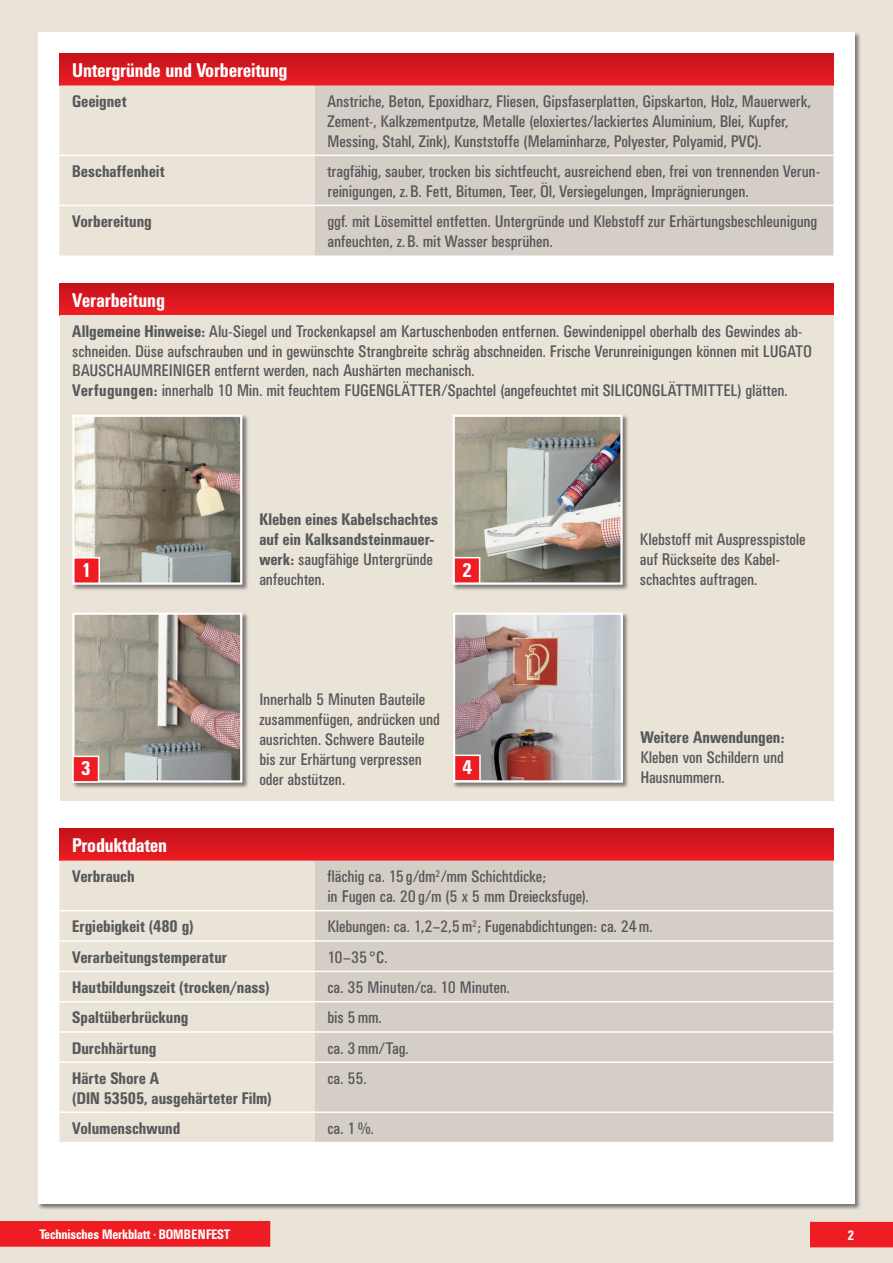
<style>
.page{position:relative;width:893px;height:1263px;background:#e9e3d8}
.page>*{position:absolute;margin:0;border:0;box-sizing:border-box;transform-origin:0 0}
.t1{font:500 condensed 19.5px "UN11";color:#fff}
.t2{font:condensed 16.5px/19.8px "UN11";color:#57585a}
.t3{font:500 condensed 16.5px/19.8px "UN11";letter-spacing:.01em;color:#57585a}
.t4{font:500 condensed 13.5px "UN11";color:#fff}
.s1{font-weight:500}
.s2{font-weight:400}
.s3{font-family:"Univers"}
</style>
<div class="page">
<div style="left:38px;top:32px;width:817px;height:1171px;background:#fff"></div>
<div style="left:810px;top:1222px;width:83px;height:25px;background:#ee1d23"></div>
<div style="left:0;top:1221px;width:270px;height:26px;background:#ee1d23"></div>
<svg style="left:60px;top:54px;width:773px;height:31px;background:#d8171e"></svg>
<div style="left:60px;top:85px;width:255px;height:170px;background:#e9e3d8"></div>
<div style="left:315px;top:85px;width:518px;height:170px;background:#d5cec7"></div>
<hr style="left:60px;top:155px;width:255px;height:1px;background:#fff">
<hr style="left:315px;top:155px;width:518px;height:1px;background:#fff">
<hr style="left:60px;top:205px;width:255px;height:1px;background:#fff">
<hr style="left:315px;top:205px;width:518px;height:1px;background:#fff">
<div style="left:60px;top:829px;width:773px;height:32px;background:linear-gradient(to bottom,#c3121b,#ec1d23)"></div>
<div style="left:60px;top:861px;width:255px;height:281px;background:#e9e3d8"></div>
<div style="left:315px;top:861px;width:518px;height:281px;background:#d5cec7"></div>
<hr style="left:60px;top:910px;width:255px;height:1px;background:#fff">
<hr style="left:315px;top:910px;width:518px;height:1px;background:#fff">
<hr style="left:60px;top:940px;width:255px;height:2px;background:#fff">
<hr style="left:315px;top:940px;width:518px;height:2px;background:#fff">
<hr style="left:60px;top:971px;width:255px;height:1px;background:#fff">
<hr style="left:315px;top:971px;width:518px;height:1px;background:#fff">
<hr style="left:60px;top:1001px;width:255px;height:1px;background:#fff">
<hr style="left:315px;top:1001px;width:518px;height:1px;background:#fff">
<hr style="left:60px;top:1031px;width:255px;height:2px;background:#fff">
<hr style="left:315px;top:1031px;width:518px;height:2px;background:#fff">
<hr style="left:60px;top:1061px;width:255px;height:2px;background:#fff">
<hr style="left:315px;top:1061px;width:518px;height:2px;background:#fff">
<hr style="left:60px;top:1111px;width:255px;height:2px;background:#fff">
<hr style="left:315px;top:1111px;width:518px;height:2px;background:#fff">
<div style="left:60px;top:283px;width:773px;height:32px;background:linear-gradient(to bottom,#c4121b,#ee1d23)"></div>
<div style="left:60px;top:315px;width:773px;height:486px;background:#e9e3d8"></div>
<div style="left:72px;top:414px;width:177px;height:177px;background:#231f20;opacity:.55"></div>
<img style="left:75px;top:418px;width:164px;height:164px">
<div style="left:72px;top:415px;width:170px;height:170px;border:2px solid #fff"></div>
<div style="left:74px;top:558px;width:25px;height:25px;background:#ee1d23"></div>
<div style="left:73px;top:557px;width:27px;height:27px;border:2px solid #fff"></div>
<div style="left:452px;top:414px;width:177px;height:177px;background:#231f20;opacity:.55"></div>
<img style="left:456px;top:418px;width:164px;height:164px">
<div style="left:453px;top:415px;width:170px;height:170px;border:2px solid #fff"></div>
<div style="left:454px;top:558px;width:26px;height:25px;background:#ee1d23"></div>
<div style="left:453px;top:557px;width:27px;height:27px;border:2px solid #fff"></div>
<div style="left:453px;top:612px;width:177px;height:177px;background:#231f20;opacity:.55"></div>
<img style="left:456px;top:615px;width:164px;height:165px">
<div style="left:453px;top:612px;width:170px;height:171px;border:2px solid #fff"></div>
<div style="left:454px;top:755px;width:26px;height:26px;background:#ee1d23"></div>
<div style="left:454px;top:754px;width:27px;height:27px;border:2px solid #fff"></div>
<div style="left:72px;top:612px;width:177px;height:177px;background:#231f20;opacity:.55"></div>
<img style="left:75px;top:615px;width:164px;height:165px">
<div style="left:72px;top:612px;width:170px;height:171px;border:2px solid #fff"></div>
<div style="left:73px;top:756px;width:26px;height:26px;background:#ee1d23"></div>
<div style="left:72px;top:756px;width:27px;height:27px;border:2px solid #fff"></div>
<p class="t1" style="left:72px;top:59px;width:216px">Untergründe und Vorbereitung</p>
<p class="t3" style="left:72px;top:91px;width:56px">Geeignet</p>
<p class="t2" style="left:327px;top:91px;width:485px">Anstriche, Beton, Epoxidharz, Fliesen, Gipsfaserplatten, Gipskarton, Holz, Mauerwerk,<br>Zement-, Kalkzementputze, Metalle (eloxiertes/lackiertes Aluminium, Blei, Kupfer,<br>Messing, Stahl, Zink), Kunststoffe (Melaminharze, Polyester, Polyamid, PVC).</p>
<p class="t3" style="left:72px;top:161px;width:94px">Beschaffenheit</p>
<p class="t2" style="left:327px;top:161px;width:494px">tragfähig, sauber, trocken bis sichtfeucht, ausreichend eben, frei von trennenden Verun&shy;reinigungen, z.B. Fett, Bitumen, Teer, Öl, Versiegelungen, Imprägnierungen.</p>
<p class="t3" style="left:72px;top:211px;width:81px">Vorbereitung</p>
<p class="t2" style="left:327px;top:211px;width:491px">ggf. mit Lösemittel entfetten. Untergründe und Klebstoff zur Erhärtungsbeschleunigung anfeuchten, z.B. mit Wasser besprühen.</p>
<p class="t1" style="left:72px;top:289px;width:94px">Verarbeitung</p>
<p class="t2" style="left:72px;top:321px;width:741px"><span class="s1">Allgemeine Hinweise:</span> Alu-Siegel und Trockenkapsel am Kartuschenboden entfernen. Gewindenippel oberhalb des Gewindes ab&shy;schneiden. Düse aufschrauben und in gewünschte Strangbreite schräg abschneiden. Frische Verunreinigungen können mit LUGATO BAUSCHAUMREINIGER entfernt werden, nach Aushärten mechanisch.<br><span class="s1">Verfugungen:</span> innerhalb 10 Min. mit feuchtem FUGENGLÄTTER/Spachtel (angefeuchtet mit SILICONGLÄTTMITTEL) glätten.</p>
<p class="t1" style="left:82px;top:559px;width:11px">1</p>
<p class="t3" style="left:259px;top:509px;width:180px">Kleben eines Kabelschachtes auf ein Kalksandsteinmauer&shy;werk: <span class="s2">saugfähige Untergründe anfeuchten.</span></p>
<p class="t1" style="left:462px;top:559px;width:11px">2</p>
<p class="t2" style="left:259px;top:690px;width:182px">Innerhalb 5 Minuten Bauteile zusammenfügen, andrücken und ausrichten. Schwere Bauteile bis zur Erhärtung verpressen oder abstützen.</p>
<p class="t1" style="left:81px;top:757px;width:11px">3</p>
<p class="t1" style="left:462px;top:756px;width:11px">4</p>
<p class="t2" style="left:640px;top:529px;width:167px">Klebstoff mit Auspresspistole auf Rückseite des Kabel&shy;schachtes auftragen.</p>
<p class="t3" style="left:640px;top:727px;width:146px">Weitere Anwendungen:</p>
<p class="t2" style="left:640px;top:747px;width:145px">Kleben von Schildern und<br>Hausnummern.</p>
<p class="t1" style="left:72px;top:834px;width:96px">Produktdaten</p>
<p class="t3" style="left:72px;top:866px;width:64px">Verbrauch</p>
<p class="t2" style="left:327px;top:867px;width:263px">flächig ca. 15 g/dm<sup>2</sup>/mm Schichtdicke;<br>in Fugen ca. 20 g/m (5 x 5 mm Dreiecksfuge).</p>
<p class="t3" style="left:72px;top:916px;width:123px">Ergiebigkeit (480 g)</p>
<p class="t2" style="left:327px;top:917px;width:326px">Klebungen: ca. 1,2–2,5m<sup>2</sup>; Fugenabdichtungen: ca. 24m.</p>
<p class="t3" style="left:72px;top:947px;width:156px">Verarbeitungstemperatur</p>
<p class="t2" style="left:327px;top:947px;width:61px">10–35 <span class="s3">°</span>C.</p>
<p class="t3" style="left:72px;top:977px;width:199px">Hautbildungszeit (trocken/nass)</p>
<p class="t2" style="left:327px;top:977px;width:184px">ca. 35 Minuten/ca. 10 Minuten.</p>
<p class="t3" style="left:72px;top:1007px;width:118px">Spaltüberbrückung</p>
<p class="t2" style="left:327px;top:1008px;width:56px">bis 5mm.</p>
<p class="t3" style="left:72px;top:1038px;width:85px">Durchhärtung</p>
<p class="t2" style="left:327px;top:1038px;width:83px">ca. 3mm/Tag.</p>
<p class="t3" style="left:72px;top:1068px;width:201px">Härte Shore A<br>(DIN 53505, ausgehärteter Film)</p>
<p class="t2" style="left:327px;top:1068px;width:41px">ca. 55.</p>
<p class="t3" style="left:72px;top:1118px;width:109px">Volumenschwund</p>
<p class="t2" style="left:327px;top:1118px;width:48px">ca. 1%.</p>
<p class="t4" style="left:39px;top:1227px;width:192px">Technisches Merkblatt <sup>•</sup> BOMBENFEST</p>
<p class="t4" style="left:847px;top:1227px;width:8px">2</p>
</div>
